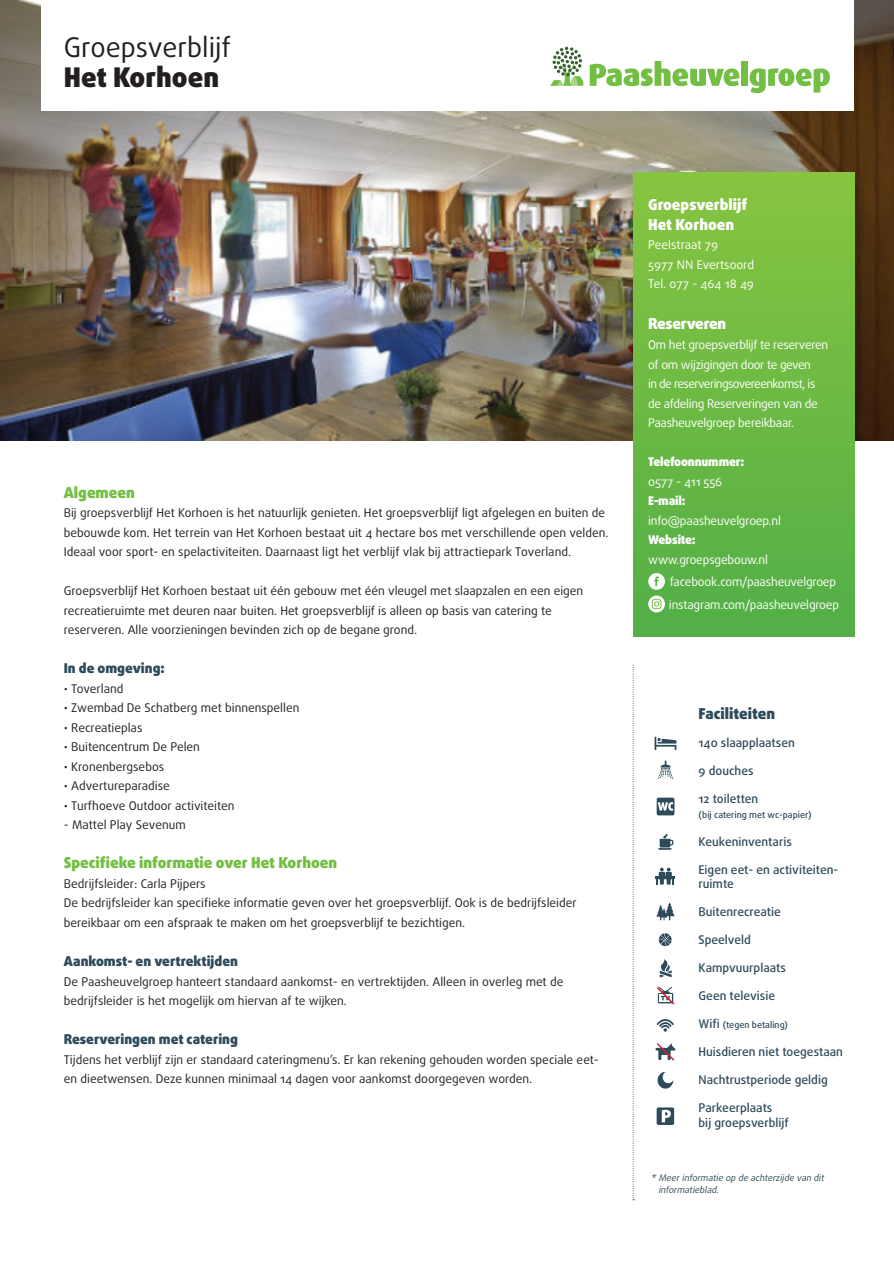
<style>
.page{position:relative;width:894px;height:1264px;background:#fff}
.page>*{position:absolute;margin:0;border:0;box-sizing:border-box;transform-origin:0 0}
.t1{font:27.15px "Daxline Pro";color:#231f20}
.t2{font:900 27.15px "Daxline Pro";color:#231f20}
.t3{font:900 15px "Daxline Pro";color:#72bf44}
.t4{font:900 15px/19.5px "Daxline Pro";color:#fff}
.t5{font:900 15px "Daxline Pro";color:#2e4b5b}
.t6{font:900 15px "Daxline Pro";letter-spacing:-.02em;color:#fff}
.t7{font:900 13.5px "Daxline Pro";color:#2e4b5b}
.t8{font:12px/19.5px "Daxline Pro";color:#231f20}
.t9{font:12px/19.5px "Daxline Pro";letter-spacing:-.025em;color:#fff}
.t10{font:500 12px/14.4px "Daxline Pro";color:#2e4b5b}
.t11{font:12px/19.5px "Daxline Pro";color:#fff}
.t12{font:900 12px "Daxline Pro";letter-spacing:-.015em;color:#fff}
.t13{font:italic 9px/12px "Daxline Pro";color:#2e4b5b}
.t14{font:500 9px "Daxline Pro";color:#2e4b5b}
.s1{font-size:12px}
</style>
<div class="page">
<svg style="left:632px;top:665px;width:1px;height:535px"></svg>
<img style="left:0;top:0;width:893px;height:440px">
<div style="left:633px;top:172px;width:221px;height:464px;background:linear-gradient(to bottom,#87c540,#53ae47)"></div>
<svg style="left:648px;top:595px;width:16px;height:17px"></svg>
<svg style="left:651px;top:599px;width:10px;height:10px"></svg>
<svg style="left:648px;top:573px;width:16px;height:16px"></svg>
<div style="left:41px;top:0;width:813px;height:111px;background:#fff"></div>
<svg style="left:550px;top:46px;width:33px;height:40px"></svg>
<svg style="left:589px;top:61px;width:150px;height:25px"></svg>
<div style="left:740px;top:61px;width:7px;height:25px;background:#72bf44"></div>
<svg style="left:749px;top:68px;width:80px;height:25px"></svg>
<svg style="left:654px;top:736px;width:22px;height:14px"></svg>
<svg style="left:657px;top:760px;width:16px;height:19px"></svg>
<svg style="left:656px;top:902px;width:18px;height:18px"></svg>
<svg style="left:656px;top:1019px;width:17px;height:12px"></svg>
<svg style="left:658px;top:933px;width:13px;height:13px"></svg>
<svg style="left:659px;top:959px;width:12px;height:18px"></svg>
<svg style="left:657px;top:1071px;width:16px;height:17px"></svg>
<div style="left:656px;top:1107px;width:18px;height:17px;background:#2e4b5b;border-radius:2px"></div>
<svg style="left:661px;top:1109px;width:9px;height:13px"></svg>
<hr style="left:655px;top:875px;width:20px;height:3px;background:#2e4b5b">
<svg style="left:656px;top:867px;width:17px;height:17px"></svg>
<svg style="left:658px;top:833px;width:15px;height:16px"></svg>
<div style="left:656px;top:797px;width:18px;height:18px;background:#2e4b5b;border-radius:2px"></div>
<svg style="left:657px;top:802px;width:16px;height:8px"></svg>
<svg style="left:657px;top:987px;width:18px;height:18px"></svg>
<svg style="left:655px;top:1043px;width:20px;height:18px"></svg>
<h1 class="t1" style="left:64px;top:36px;width:169px">Groepsverblijf</h1>
<h1 class="t2" style="left:64px;top:66px;width:157px">Het Korhoen</h1>
<p class="t3" style="left:64px;top:486px;width:72px">Algemeen</p>
<p class="t8" style="left:64px;top:504px;width:546px">Bij groepsverblijf Het Korhoen is het natuurlijk genieten. Het groepsverblijf ligt afgelegen en buiten de bebouwde kom. Het terrein van Het Korhoen bestaat uit 4 hectare bos met verschillende open velden.<br>Ideaal voor sport- en spelactiviteiten. Daarnaast ligt het verblijf vlak bij attractiepark Toverland.</p>
<p class="t8" style="left:64px;top:582px;width:521px">Groepsverblijf Het Korhoen bestaat uit één gebouw met één vleugel met slaapzalen en een eigen recreatieruimte met deuren naar buiten. Het groepsverblijf is alleen op basis van catering te reserveren. Alle voorzieningen bevinden zich op de begane grond.</p>
<p class="t7" style="left:64px;top:662px;width:102px">In de omgeving:</p>
<p class="t8" style="left:64px;top:679px;width:61px">• Toverland</p>
<p class="t8" style="left:64px;top:699px;width:237px">• Zwembad De Schatberg met binnenspellen</p>
<p class="t8" style="left:64px;top:718px;width:80px">• Recreatieplas</p>
<p class="t8" style="left:64px;top:738px;width:137px">• Buitencentrum De Pelen</p>
<p class="t8" style="left:64px;top:757px;width:102px">• Kronenbergsebos</p>
<p class="t8" style="left:64px;top:777px;width:107px">• Advertureparadise</p>
<p class="t8" style="left:64px;top:796px;width:172px">• Turfhoeve Outdoor activiteiten</p>
<p class="t8" style="left:64px;top:816px;width:123px">- Mattel Play Sevenum</p>
<p class="t3" style="left:64px;top:856px;width:275px">Specifieke informatie over Het Korhoen</p>
<p class="t8" style="left:64px;top:874px;width:514px">Bedrijfsleider: Carla Pijpers<br>De bedrijfsleider kan specifieke informatie geven over het groepsverblijf. Ook is de bedrijfsleider bereikbaar om een afspraak te maken om het groepsverblijf te bezichtigen.</p>
<p class="t7" style="left:64px;top:955px;width:176px">Aankomst- en vertrektijden</p>
<p class="t8" style="left:64px;top:972px;width:501px">De Paasheuvelgroep hanteert standaard aankomst- en vertrektijden. Alleen in overleg met de bedrijfsleider is het mogelijk om hiervan af te wijken.</p>
<p class="t7" style="left:64px;top:1033px;width:176px">Reserveringen met catering</p>
<p class="t8" style="left:64px;top:1050px;width:536px">Tijdens het verblijf zijn er standaard cateringmenu’s. Er kan rekening gehouden worden speciale eet&shy;en dieetwensen. Deze kunnen minimaal 14 dagen voor aankomst doorgegeven worden.</p>
<p class="t4" style="left:648px;top:196px;width:101px">Groepsverblijf<br>Het Korhoen</p>
<p class="t11" style="left:648px;top:236px;width:107px">Peelstraat 79<br>5977 NN Evertsoord<br>Tel. 077 - 464 18 49</p>
<p class="t6" style="left:648px;top:318px;width:79px">Reserveren</p>
<p class="t9" style="left:648px;top:336px;width:181px">Om het groepsverblijf te reserveren of om wijzigingen door te geven<br>in de reserveringsovereenkomst, is de afdeling Reserveringen van de Paasheuvelgroep bereikbaar.</p>
<p class="t12" style="left:648px;top:456px;width:98px">Telefoonnummer:</p>
<p class="t9" style="left:648px;top:472px;width:76px">0577 - 411 556</p>
<p class="t12" style="left:648px;top:495px;width:39px">E-mail:</p>
<p class="t9" style="left:648px;top:511px;width:134px">info@paasheuvelgroep.nl</p>
<p class="t12" style="left:648px;top:534px;width:49px">Website:</p>
<p class="t9" style="left:668px;top:549px;width:171px;line-height:22.5px;text-indent:-21px">www.groepsgebouw.nl facebook.com/paasheuvelgroep instagram.com/paasheuvelgroep</p>
<p class="t5" style="left:698px;top:707px;width:78px">Faciliteiten</p>
<p class="t10" style="left:698px;top:736px;width:98px">140 slaapplaatsen</p>
<p class="t10" style="left:698px;top:764px;width:56px">9 douches</p>
<p class="t10" style="left:698px;top:792px;width:61px">12 toiletten</p>
<p class="t14" style="left:698px;top:810px;width:114px">(bij catering met wc-papier)</p>
<p class="t10" style="left:698px;top:835px;width:95px">Keukeninventaris</p>
<p class="t10" style="left:698px;top:863px;width:141px">Eigen eet- en activiteiten&shy;ruimte</p>
<p class="t10" style="left:698px;top:905px;width:84px">Buitenrecreatie</p>
<p class="t10" style="left:698px;top:933px;width:54px">Speelveld</p>
<p class="t10" style="left:698px;top:961px;width:89px">Kampvuurplaats</p>
<p class="t10" style="left:698px;top:989px;width:78px">Geen televisie</p>
<p class="t14" style="left:698px;top:1021px;width:91px"><span class="s1">Wifi</span> (tegen betaling)</p>
<p class="t10" style="left:698px;top:1045px;width:146px">Huisdieren niet toegestaan</p>
<p class="t10" style="left:698px;top:1073px;width:131px">Nachtrustperiode geldig</p>
<p class="t10" style="left:698px;top:1101px;width:92px">Parkeerplaats<br>bij groepsverblijf</p>
<p class="t13" style="left:658px;top:1171px;width:168px;text-indent:-8px">* Meer informatie op de achterzijde van dit informatieblad.</p>
</div>
